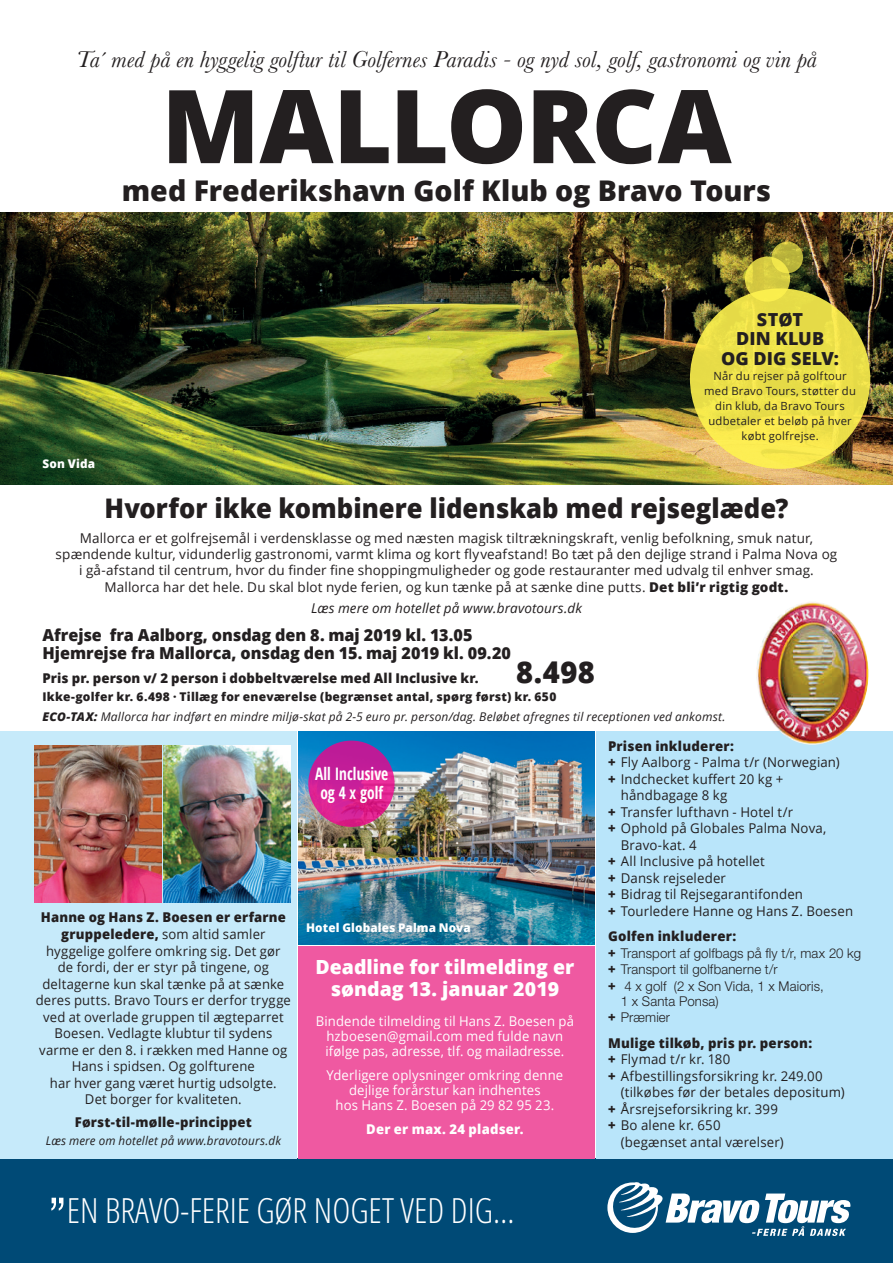
<style>
.page{position:relative;width:893px;height:1263px;background:#fff}
.page>*{position:absolute;margin:0;border:0;box-sizing:border-box;transform-origin:0 0}
.t1{font:800 102px "Open Sans";letter-spacing:-.015em;color:#231f20}
.t2{font:300 condensed 34.65px "Open Sans";color:#fff}
.t3{font:800 30px "Open Sans";color:#231f20}
.t4{font:800 28.5px "Open Sans";color:#231f20}
.t5{font:800 27px "Open Sans";color:#231f20;scale:.95 1}
.t6{font:italic 24px "Baskerville";color:#231f20}
.t7{font:800 19.5px "Open Sans";color:#fff}
.t8{font:800 18px "Open Sans";color:#231f20}
.t9{font:700 condensed 17.25px "Open Sans";letter-spacing:.005em;color:#fff;scale:.89 1}
.t10{font:800 16.5px "Open Sans";letter-spacing:-.005em;color:#231f20}
.t11{font:13.5px/16.5px "Open Sans";letter-spacing:.01em;color:#231f20}
.t12{font:13.5px/15px "Open Sans";letter-spacing:.01em;color:#fff;text-align:center}
.t13{font:800 13.5px "Open Sans";letter-spacing:.015em;color:#231f20}
.t14{font:300 13.5px/15px "Helvetica Neue LT Std";letter-spacing:.01em;color:#231f20}
.t15{font:italic 13.5px "Open Sans";letter-spacing:.01em;color:#231f20}
.t16{font:800 13.5px "Open Sans";letter-spacing:.015em;color:#fff}
.t17{font:italic 12px "Open Sans";letter-spacing:.015em;color:#231f20}
.t18{font:800 12px "Open Sans";letter-spacing:.02em;color:#231f20}
.t19{font:800 12px "Open Sans";letter-spacing:.01em;color:#fff}
.t20{font:11.25px/15px "Open Sans";letter-spacing:.02em;color:#231f20;text-align:center}
.s1{font-weight:800}
.s2{font-family:"Open Sans";font-weight:800}
</style>
<div class="page">
<div style="left:0;top:1159px;width:893px;height:104px;background:#004a76"></div>
<svg style="left:607px;top:1182px;width:243px;height:54px"></svg>
<img style="left:0;top:213px;width:893px;height:272px">
<img style="left:298px;top:731px;width:297px;height:213px">
<div style="left:597px;top:946px;width:296px;height:213px;background:#b9e5fa"></div>
<div style="left:597px;top:731px;width:296px;height:217px;background:#b9e5fa"></div>
<svg style="left:51px;top:1198px;width:12px;height:12px"></svg>
<svg style="left:308px;top:741px;width:87px;height:86px"></svg>
<svg style="left:690px;top:288px;width:180px;height:181px;fill:#ebdf49"></svg>
<svg style="left:745px;top:257px;width:45px;height:45px"></svg>
<svg style="left:771px;top:242px;width:32px;height:31px"></svg>
<div style="left:0;top:731px;width:296px;height:428px;background:#c6eafa"></div>
<div style="left:298px;top:946px;width:297px;height:213px;background:#ef59a1"></div>
<img style="left:34px;top:745px;width:128px;height:157px">
<img style="left:164px;top:745px;width:127px;height:157px">
<img style="left:756px;top:602px;width:112px;height:143px">
<p class="t6" style="left:76px;top:43px;width:742px">Ta´ med på en hyggelig golftur til Golfernes Paradis - og nyd sol, golf, gastronomi og vin på</p>
<p class="t1" style="left:161px;top:48px;width:572px">MALLORCA</p>
<p class="t4" style="left:122px;top:169px;width:651px">med Frederikshavn Golf Klub og Bravo Tours</p>
<p class="t19" style="left:43px;top:455px;width:54px">Son Vida</p>
<p class="t8" style="left:757px;top:306px;width:48px">STØT</p>
<p class="t8" style="left:736px;top:325px;width:89px">DIN KLUB</p>
<p class="t8" style="left:721px;top:345px;width:119px">OG DIG SELV:</p>
<p class="t20" style="left:704px;top:368px;width:153px">Når du rejser på golftour med Bravo Tours, støtter du din klub, da Bravo Tours udbetaler et beløb på hver</p>
<p class="t20" style="left:741px;top:428px;width:79px">købt golfrejse.</p>
<p class="t5" style="left:105px;top:488px;width:721px">Hvorfor ikke kombinere lidenskab med rejseglæde?</p>
<p class="t11" style="left:56px;top:529px;width:783px;text-align:center">Mallorca er et golfrejsemål i verdensklasse og med næsten magisk tiltrækningskraft, venlig befolkning, smuk natur, spændende kultur, vidunderlig gastronomi, varmt klima og kort flyveafstand! Bo tæt på den dejlige strand i Palma Nova og</p>
<p class="t11" style="left:79px;top:562px;width:736px">i gå-afstand til centrum, hvor du finder fine shoppingmuligheder og gode restauranter med udvalg til enhver smag.</p>
<p class="t11" style="left:105px;top:578px;width:685px">Mallorca har det hele. Du skal blot nyde ferien, og kun tænke på at sænke dine putts. <span class="s1">Det bli’r rigtig godt.</span></p>
<p class="t15" style="left:311px;top:598px;width:272px">Læs mere om hotellet på www.bravotours.dk</p>
<p class="t10" style="left:43px;top:622px;width:432px">Afrejse fra Aalborg, onsdag den 8. maj 2019 kl. 13.05</p>
<p class="t10" style="left:43px;top:640px;width:470px">Hjemrejse fra Mallorca, onsdag den 15. maj 2019 kl. 09.20</p>
<p class="t13" style="left:43px;top:668px;width:438px">Pris pr. person v/ 2 person i dobbeltværelse med All Inclusive kr.</p>
<p class="t3" style="left:516px;top:649px;width:80px">8.498</p>
<p class="t18" style="left:43px;top:687px;width:515px">Ikke-golfer kr. 6.498 · Tillæg for eneværelse (begrænset antal, spørg først) kr. 650</p>
<p class="t17" style="left:43px;top:708px;width:684px"><span class="s1">ECO-TAX:</span> Mallorca har indført en mindre miljø-skat på 2-5 euro pr. person/dag. Beløbet afregnes til receptionen ved ankomst.</p>
<p class="t9" style="left:315px;top:761px;width:84px">All Inclusive</p>
<p class="t9" style="left:320px;top:780px;width:72px">og 4 x golf</p>
<p class="t11" style="left:36px;top:909px;width:257px;text-align:center"><span class="s1">Hanne og Hans Z. Boesen er erfarne gruppeledere,</span> som altid samler hyggelige golfere omkring sig. Det gør<br>de fordi, der er styr på tingene, og deltagerne kun skal tænke på at sænke deres putts. Bravo Tours er derfor trygge ved at overlade gruppen til ægteparret Boesen. Vedlagte klubtur til sydens varme er den 8. i rækken med Hanne og Hans i spidsen. Og golfturene</p>
<p class="t11" style="left:50px;top:1074px;width:228px">har hver gang været hurtig udsolgte.</p>
<p class="t11" style="left:85px;top:1090px;width:158px">Det borger for kvaliteten.</p>
<p class="t13" style="left:75px;top:1111px;width:179px">Først-til-mølle-princippet</p>
<p class="t17" style="left:46px;top:1132px;width:237px">Læs mere om hotellet på www.bravotours.dk</p>
<p class="t19" style="left:306px;top:918px;width:166px">Hotel Globales Palma Nova</p>
<p class="t7" style="left:315px;top:952px;width:260px">Deadline for tilmelding er</p>
<p class="t7" style="left:331px;top:974px;width:230px">søndag 13. januar 2019</p>
<p class="t12" style="left:316px;top:1013px;width:260px">Bindende tilmelding til Hans Z. Boesen på hzboesen@gmail.com med fulde navn ifølge pas, adresse, tlf. og mailadresse.</p>
<p class="t12" style="left:327px;top:1067px;width:238px">Yderligere oplysninger omkring denne</p>
<p class="t12" style="left:349px;top:1082px;width:193px">dejlige forårstur kan indhentes</p>
<p class="t12" style="left:336px;top:1097px;width:220px">hos Hans Z. Boesen på 29 82 95 23.</p>
<p class="t16" style="left:366px;top:1119px;width:159px">Der er max. 24 pladser.</p>
<p class="t2" style="left:67px;top:1186px;width:449px">EN BRAVO-FERIE GØR NOGET VED DIG…</p>
<p class="t13" style="left:608px;top:735px;width:127px">Prisen inkluderer:</p>
<p class="t11" style="left:608px;top:754px;width:233px"><span class="s1">+</span> Fly Aalborg - Palma t/r (Norwegian)</p>
<p class="t11" style="left:621px;top:770px;width:164px;text-indent:-13px"><span class="s1">+</span> Indchecket kuffert 20 kg + håndbagage 8 kg</p>
<p class="t11" style="left:608px;top:803px;width:186px"><span class="s1">+</span> Transfer lufthavn - Hotel t/r</p>
<p class="t11" style="left:621px;top:820px;width:207px;text-indent:-13px"><span class="s1">+</span> Ophold på Globales Palma Nova,<br>Bravo-kat. 4</p>
<p class="t11" style="left:608px;top:853px;width:158px"><span class="s1">+</span> All Inclusive på hotellet</p>
<p class="t11" style="left:608px;top:869px;width:119px"><span class="s1">+</span> Dansk rejseleder</p>
<p class="t11" style="left:608px;top:886px;width:196px"><span class="s1">+</span> Bidrag til Rejsegarantifonden</p>
<p class="t11" style="left:608px;top:902px;width:247px"><span class="s1">+</span> Tourledere Hanne og Hans Z. Boesen</p>
<p class="t13" style="left:608px;top:926px;width:130px">Golfen inkluderer:</p>
<p class="t14" style="left:608px;top:945px;width:254px"><span class="s2">+</span> Transport af golfbags på fly t/r, max 20 kg</p>
<p class="t14" style="left:608px;top:961px;width:171px"><span class="s2">+</span> Transport til golfbanerne t/r</p>
<p class="t14" style="left:621px;top:978px;width:204px;text-indent:-13px"><span class="s2">+</span> 4 x golf (2 x Son Vida, 1 x Maioris,<br>1 x Santa Ponsa)</p>
<p class="t14" style="left:608px;top:1009px;width:64px"><span class="s2">+</span> Præmier</p>
<p class="t13" style="left:608px;top:1032px;width:206px">Mulige tilkøb, pris pr. person:</p>
<p class="t11" style="left:608px;top:1051px;width:124px"><span class="s1">+</span> Flymad t/r kr. 180</p>
<p class="t11" style="left:621px;top:1067px;width:225px;text-indent:-13px"><span class="s1">+</span> Afbestillingsforsikring kr. 249.00 (tilkøbes før der betales depositum)</p>
<p class="t11" style="left:608px;top:1100px;width:171px"><span class="s1">+</span> Årsrejseforsikring kr. 399</p>
<p class="t11" style="left:621px;top:1117px;width:164px;text-indent:-13px"><span class="s1">+</span> Bo alene kr. 650 (begænset antal værelser)</p>
</div>
